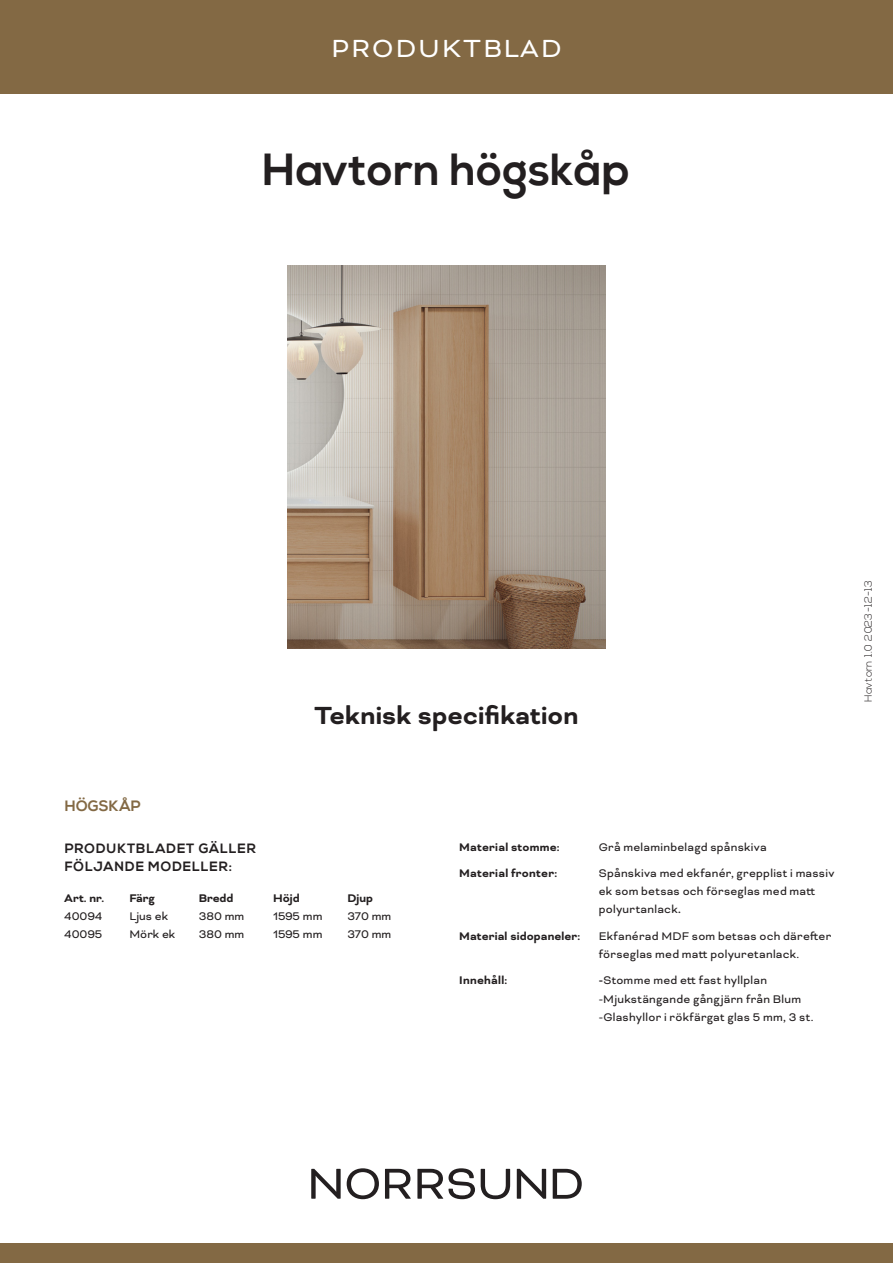
<style>
.page{position:relative;width:893px;height:1263px;background:#fff}
.page>*{position:absolute;margin:0;border:0;box-sizing:border-box;transform-origin:0 0}
.Ingress_centrerat{font:700 45px "Nexa";letter-spacing:.01em;color:#231f20}
.t1{font:700 28.5px "Bicyclette";letter-spacing:.005em;color:#231f20}
.Ingress_centrerat-2{font:28.5px "Bicyclette";letter-spacing:.08em;color:#fff}
.sid_2_fakta{font:700 15px "Nexa";letter-spacing:.01em;color:#836944}
.Ingress_centrerat-3{font:700 13.5px/18px "Nexa";letter-spacing:.065em;color:#231f20}
.sid_2_fakta-2{font:12.75px/18px "Bicyclette";letter-spacing:.02em;color:#231f20}
.sid_2_fakta-3{font:700 12.75px "Bicyclette";letter-spacing:.01em;color:#231f20}
.versionsnummer{font:300 10.5px "Nexa";letter-spacing:.03em;color:#231f20}
.s1{font-family:"Sofia Pro"}
.s2{font-weight:700}
</style>
<div class="page">
<div style="left:0;top:1244px;width:893px;height:19px;background:#836944"></div>
<svg style="left:311px;top:1169px;width:30px;height:30px"></svg>
<svg style="left:347px;top:1168px;width:32px;height:31px"></svg>
<svg style="left:385px;top:1169px;width:26px;height:30px"></svg>
<svg style="left:417px;top:1168px;width:58px;height:31px"></svg>
<svg style="left:481px;top:1169px;width:29px;height:30px"></svg>
<svg style="left:517px;top:1169px;width:29px;height:30px"></svg>
<svg style="left:553px;top:1169px;width:29px;height:30px"></svg>
<div style="left:0;top:0;width:893px;height:94px;background:#836944"></div>
<img style="left:287px;top:266px;width:319px;height:382px">
<p class="Ingress_centrerat-2" style="left:331px;top:32px;width:231px">PRODUKTBLAD</p>
<p class="Ingress_centrerat" style="left:263px;top:143px;width:369px">Havtorn högskåp</p>
<p class="t1" style="left:315px;top:699px;width:265px">Teknisk specifikation</p>
<p class="sid_2_fakta" style="left:65px;top:797px;width:78px">HÖGSKÅP</p>
<p class="Ingress_centrerat-3" style="left:65px;top:840px;width:193px">PRODUKTBLADET GÄLLER<br>FÖLJANDE MODELLER:</p>
<p class="sid_2_fakta-3" style="left:64px;top:890px;width:41px">Art. nr.</p>
<p class="sid_2_fakta-2" style="left:64px;top:907px;width:40px">40094</p>
<p class="sid_2_fakta-2" style="left:64px;top:925px;width:40px">40095</p>
<p class="sid_2_fakta-3" style="left:129px;top:890px;width:27px">Färg</p>
<p class="sid_2_fakta-2" style="left:129px;top:907px;width:40px">Ljus ek</p>
<p class="sid_2_fakta-2" style="left:129px;top:925px;width:47px">Mörk ek</p>
<p class="sid_2_fakta-3" style="left:199px;top:890px;width:36px">Bredd</p>
<p class="sid_2_fakta-2" style="left:199px;top:907px;width:47px">380 mm</p>
<p class="sid_2_fakta-2" style="left:199px;top:925px;width:47px">380 mm</p>
<p class="sid_2_fakta-3" style="left:273px;top:890px;width:28px">Höjd</p>
<p class="sid_2_fakta-2" style="left:273px;top:907px;width:51px">1595 mm</p>
<p class="sid_2_fakta-2" style="left:273px;top:925px;width:51px">1595 mm</p>
<p class="sid_2_fakta-3" style="left:348px;top:890px;width:27px">Djup</p>
<p class="sid_2_fakta-2" style="left:348px;top:907px;width:45px">370 mm</p>
<p class="sid_2_fakta-2" style="left:348px;top:925px;width:45px">370 mm</p>
<p class="sid_2_fakta-3" style="left:459px;top:840px;width:102px">Material stomme:</p>
<p class="sid_2_fakta-2" style="left:599px;top:838px;width:169px">Grå melaminbelagd spånskiva</p>
<p class="sid_2_fakta-3" style="left:459px;top:866px;width:99px">Material fronter:</p>
<p class="sid_2_fakta-2" style="left:599px;top:865px;width:237px">Spånskiva med ekfanér, grepplist i massiv ek som betsas och förseglas med matt</p>
<p class="sid_2_fakta-2" style="left:599px;top:901px;width:84px">polyurtanlack<span class="s1">.</span></p>
<p class="sid_2_fakta-3" style="left:459px;top:929px;width:123px">Material sidopaneler:</p>
<p class="sid_2_fakta-2" style="left:599px;top:927px;width:234px">Ekfanérad MDF som betsas och därefter förseglas med matt polyuretanlack.</p>
<p class="sid_2_fakta-3" style="left:459px;top:973px;width:49px">Innehåll:</p>
<p class="sid_2_fakta-2" style="left:599px;top:972px;width:170px"><span class="s2">-</span>Stomme med ett fast hyllplan</p>
<p class="sid_2_fakta-2" style="left:599px;top:990px;width:204px">-Mjukstängande gångjärn från Blum</p>
<p class="sid_2_fakta-2" style="left:599px;top:1008px;width:216px">-Glashyllor i rökfärgat glas 5 mm, 3 st.</p>
<p class="versionsnummer" style="left:862px;top:702px;width:123px;rotate:-90deg">Havtorn 1.0 2023-12-13</p>
</div>
